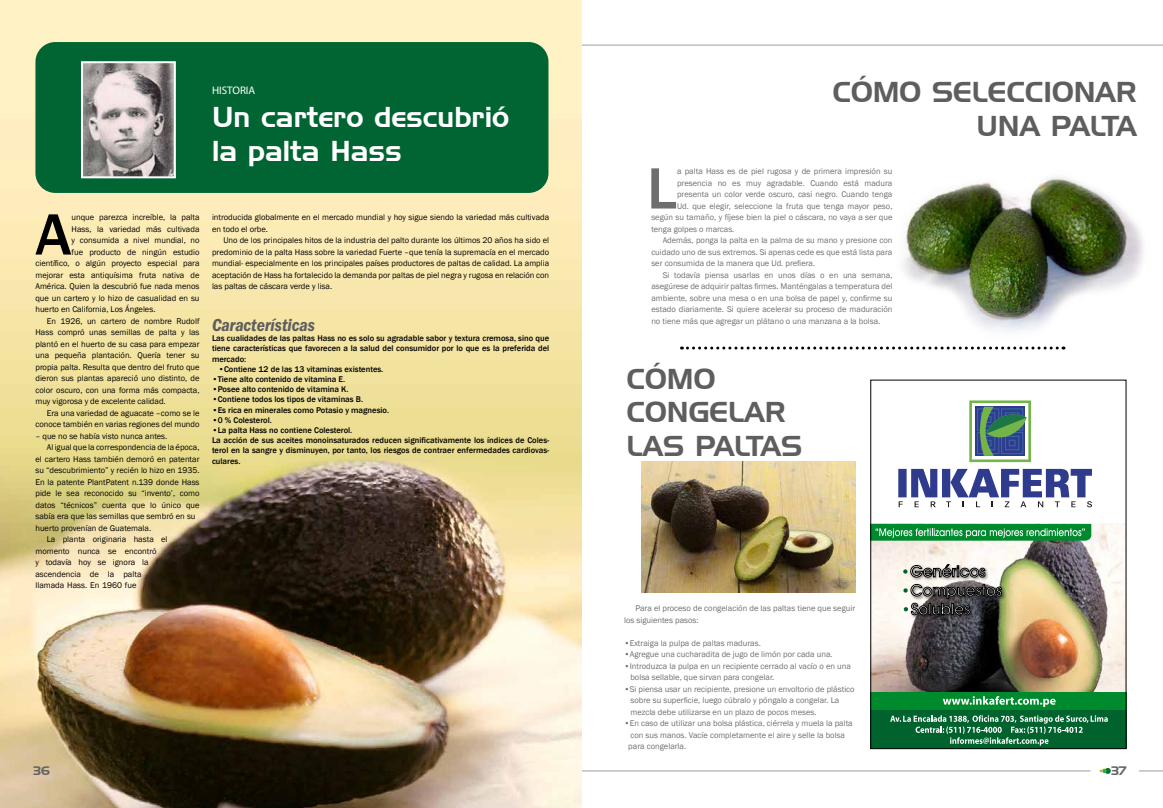
<style>
.page{position:relative;width:1163px;height:808px;background:#fff}
.page>*{position:absolute;margin:0;border:0;box-sizing:border-box;transform-origin:0 0}
.t1{font:500 60.3px "Franklin Gothic";color:#000}
.t2{font:500 60.3px "Franklin Gothic";color:#706f6f}
.t3{font:28px/33.6px "Handel Gothic BT";color:#5f5e5e}
.t4{font:28px/33.6px "Handel Gothic BT";color:#fff}
.t5{font:18px "ITC Franklin Gothic Std Dm Cd It";color:#5f5e5e}
.t6{font:12px "Handel Gothic BT";color:#646363}
.t7{font:11px "Myriad Pro";color:#fff}
.t8{font:8.5px/11.5px "Franklin Gothic";color:#000}
.t9{font:8.5px/11.5px "Franklin Gothic";color:#706f6f}
.t10{font:500 8.5px/10.2px "Franklin Gothic";color:#000;text-align:justify}
</style>
<div class="page">
<hr style="left:73px;top:771px;width:1017px;height:1px;background:#9d9d9c">
<hr style="left:0;top:45px;width:1162px;height:1px;background:#9d9d9c">
<svg style="left:1139px;top:771px;width:23px;height:1px"></svg>
<svg style="left:1099px;top:768px;width:11px;height:6px"></svg>
<img style="left:0;top:0;width:581px;height:808px">
<div style="left:35px;top:42px;width:513px;height:151px;background:#006533;border-radius:20px"></div>
<img style="left:84px;top:64px;width:89px;height:111px">
<div style="left:81px;top:61px;width:95px;height:117px;border:2px solid #fff"></div>
<svg style="left:681px;top:347px;width:382px;height:3px"></svg>
<img style="left:641px;top:462px;width:214px;height:130px">
<img style="left:903px;top:176px;width:240px;height:155px">
<img style="left:872px;top:524px;width:252px;height:168px">
<svg style="left:898px;top:469px;width:193px;height:38px"></svg>
<svg style="left:969px;top:400px;width:61px;height:62px"></svg>
<svg style="left:872px;top:524px;width:219px;height:17px;background:#299c4f"></svg>
<img style="left:907px;top:562px;width:83px;height:21px">
<svg style="left:903px;top:564px;width:82px;height:13px"></svg>
<img style="left:908px;top:582px;width:99px;height:22px">
<img style="left:908px;top:615px;width:67px;height:5px">
<svg style="left:903px;top:584px;width:98px;height:31px;background:#5b5a59"></svg>
<div style="left:870px;top:709px;width:255px;height:40px;background:#00632e"></div>
<svg style="left:890px;top:715px;width:217px;height:30px"></svg>
<div style="left:870px;top:692px;width:255px;height:17px;background:#008a2e"></div>
<svg style="left:943px;top:696px;width:112px;height:11px"></svg>
<div style="left:870px;top:380px;width:256px;height:369px;border:1px solid #000"></div>
<p class="t7" style="left:212px;top:83px;width:45px">HISTORIA</p>
<h2 class="t4" style="left:212px;top:100px;width:299px">Un cartero descubrió la palta Hass</h2>
<h1 class="t1" style="left:35px;top:197px;width:38px">A</h1>
<p class="t8" style="left:72px;top:212px;width:129px">unque parezca increíble, la palta</p>
<p class="t8" style="left:72px;top:223px;width:129px">Hass, la variedad más cultivada</p>
<p class="t8" style="left:72px;top:235px;width:129px">y consumida a nivel mundial, no</p>
<p class="t8" style="left:72px;top:246px;width:129px">fue producto de ningún estudio</p>
<p class="t8" style="left:35px;top:258px;width:166px">científico, o algún proyecto especial para</p>
<p class="t8" style="left:35px;top:269px;width:166px">mejorar esta antiquísima fruta nativa de</p>
<p class="t8" style="left:35px;top:281px;width:166px">América. Quien la descubrió fue nada menos</p>
<p class="t8" style="left:35px;top:292px;width:166px">que un cartero y lo hizo de casualidad en su</p>
<p class="t8" style="left:35px;top:304px;width:121px">huerto en California, Los Ángeles.</p>
<p class="t8" style="left:47px;top:315px;width:154px">En 1926, un cartero de nombre Rudolf</p>
<p class="t8" style="left:35px;top:327px;width:166px">Hass compró unas semillas de palta y las</p>
<p class="t8" style="left:35px;top:338px;width:166px">plantó en el huerto de su casa para empezar</p>
<p class="t8" style="left:35px;top:350px;width:166px">una pequeña plantación. Quería tener su</p>
<p class="t8" style="left:35px;top:361px;width:166px">propia palta. Resulta que dentro del fruto que</p>
<p class="t8" style="left:35px;top:373px;width:166px">dieron sus plantas apareció uno distinto, de</p>
<p class="t8" style="left:35px;top:384px;width:166px">color oscuro, con una forma más compacta,</p>
<p class="t8" style="left:35px;top:396px;width:132px">muy vigorosa y de excelente calidad.</p>
<p class="t8" style="left:47px;top:407px;width:154px">Era una variedad de aguacate –como se le</p>
<p class="t8" style="left:35px;top:419px;width:166px">conoce también en varias regiones del mundo</p>
<p class="t8" style="left:35px;top:430px;width:133px">– que no se había visto nunca antes.</p>
<p class="t8" style="left:47px;top:442px;width:154px">Al igual que la correspondencia de la época,</p>
<p class="t8" style="left:35px;top:453px;width:166px">el cartero Hass también demoró en patentar</p>
<p class="t8" style="left:35px;top:465px;width:165px">su “descubrimiento” y recién lo hizo en 1935.</p>
<p class="t8" style="left:35px;top:476px;width:166px">En la patente PlantPatent n.139 donde Hass</p>
<p class="t8" style="left:35px;top:488px;width:166px">pide le sea reconocido su “invento’, como</p>
<p class="t8" style="left:35px;top:499px;width:166px">datos “técnicos” cuenta que lo único que</p>
<p class="t8" style="left:35px;top:511px;width:162px">sabía era que las semillas que sembró en su</p>
<p class="t8" style="left:35px;top:522px;width:117px">huerto provenían de Guatemala.</p>
<p class="t8" style="left:47px;top:534px;width:122px">La planta originaria hasta el</p>
<p class="t8" style="left:35px;top:545px;width:123px">momento nunca se encontró</p>
<p class="t8" style="left:35px;top:557px;width:114px">y todavía hoy se ignora la</p>
<p class="t8" style="left:35px;top:568px;width:108px">ascendencia de la palta</p>
<p class="t8" style="left:35px;top:580px;width:103px">llamada Hass. En 1960 fue</p>
<p class="t8" style="left:212px;top:212px;width:339px">introducida globalmente en el mercado mundial y hoy sigue siendo la variedad más cultivada en todo el orbe.</p>
<p class="t8" style="left:212px;top:235px;width:339px;text-align:justify;text-indent:11px">Uno de los principales hitos de la industria del palto durante los últimos 20 años ha sido el predominio de la palta Hass sobre la variedad Fuerte –que tenía la supremacía en el mercado mundial- especialmente en los principales países productores de paltas de calidad. La amplia aceptación de Hass ha fortalecido la demanda por paltas de piel negra y rugosa en relación con las paltas de cáscara verde y lisa.</p>
<h3 class="t5" style="left:212px;top:315px;width:104px">Características</h3>
<p class="t10" style="left:212px;top:333px;width:339px">Las cualidades de las paltas Hass no es solo su agradable sabor y textura cremosa, sino que tiene características que favorecen a la salud del consumidor por lo que es la preferida del mercado:</p>
<p class="t10" style="left:218px;top:364px;width:166px">•Contiene 12 de las 13 vitaminas existentes.</p>
<p class="t10" style="left:212px;top:374px;width:135px">•Tiene alto contenido de vitamina E.</p>
<p class="t10" style="left:212px;top:384px;width:138px">•Posee alto contenido de vitamina K.</p>
<p class="t10" style="left:212px;top:395px;width:152px">•Contiene todos los tipos de vitaminas B.</p>
<p class="t10" style="left:212px;top:405px;width:179px">•Es rica en minerales como Potasio y magnesio.</p>
<p class="t10" style="left:212px;top:415px;width:61px">•0 % Colesterol.</p>
<p class="t10" style="left:212px;top:425px;width:339px;text-align:left">•La palta Hass no contiene Colesterol.<br>La acción de sus aceites monoinsaturados reducen significativamente los índices de Coles&shy;terol en la sangre y disminuyen, por tanto, los riesgos de contraer enfermedades cardiovas&shy;culares.</p>
<h2 class="t3" style="left:832px;top:75px;width:305px;text-align:right">CÓMO SELECCIONAR<br>UNA PALTA</h2>
<h1 class="t2" style="left:646px;top:151px;width:32px">L</h1>
<p class="t9" style="left:677px;top:166px;width:217px">a palta Hass es de piel rugosa y de primera impresión su</p>
<p class="t9" style="left:677px;top:177px;width:217px">presencia no es muy agradable. Cuando está madura</p>
<p class="t9" style="left:677px;top:189px;width:217px">presenta un color verde oscuro, casi negro. Cuando tenga</p>
<p class="t9" style="left:677px;top:200px;width:217px">Ud. que elegir, seleccione la fruta que tenga mayor peso,</p>
<p class="t9" style="left:651px;top:212px;width:242px">según su tamaño, y fíjese bien la piel o cáscara, no vaya a ser que</p>
<p class="t9" style="left:651px;top:223px;width:85px">tenga golpes o marcas.</p>
<p class="t9" style="left:662px;top:235px;width:231px">Además, ponga la palta en la palma de su mano y presione con</p>
<p class="t9" style="left:651px;top:246px;width:242px">cuidado uno de sus extremos. Si apenas cede es que está lista para</p>
<p class="t9" style="left:651px;top:258px;width:165px">ser consumida de la manera que Ud. prefiera.</p>
<p class="t9" style="left:662px;top:269px;width:231px">Si todavía piensa usarlas en unos días o en una semana,</p>
<p class="t9" style="left:651px;top:281px;width:242px">asegúrese de adquirir paltas firmes. Manténgalas a temperatura del</p>
<p class="t9" style="left:651px;top:292px;width:242px">ambiente, sobre una mesa o en una bolsa de papel y, confirme su</p>
<p class="t9" style="left:651px;top:304px;width:242px">estado diariamente. Si quiere acelerar su proceso de maduración</p>
<p class="t9" style="left:651px;top:315px;width:230px">no tiene más que agregar un plátano o una manzana a la bolsa.</p>
<h2 class="t3" style="left:626px;top:362px;width:177px">CÓMO<br>CONGELAR<br>LAS PALTAS</h2>
<p class="t9" style="left:624px;top:603px;width:233px;text-indent:11px">Para el proceso de congelación de las paltas tiene que seguir los siguientes pasos:</p>
<p class="t9" style="left:624px;top:637px;width:138px">•Extraiga la pulpa de paltas maduras.</p>
<p class="t9" style="left:624px;top:649px;width:210px">•Agregue una cucharadita de jugo de limón por cada una.</p>
<p class="t9" style="left:630px;top:660px;width:222px;text-indent:-6px">•Introduzca la pulpa en un recipiente cerrado al vacío o en una bolsa sellable, que sirvan para congelar.</p>
<p class="t9" style="left:630px;top:683px;width:226px;text-indent:-6px">•Si piensa usar un recipiente, presione un envoltorio de plástico sobre su superficie, luego cúbralo y póngalo a congelar. La mezcla debe utilizarse en un plazo de pocos meses.</p>
<p class="t9" style="left:628px;top:718px;width:226px;text-indent:-4px">•En caso de utilizar una bolsa plástica, ciérrela y muela la palta con sus manos. Vacíe completamente el aire y selle la bolsa para congelarla.</p>
<h3 class="t6" style="left:34px;top:763px;width:18px">36</h3>
<h3 class="t6" style="left:1111px;top:763px;width:17px">37</h3>
</div>
